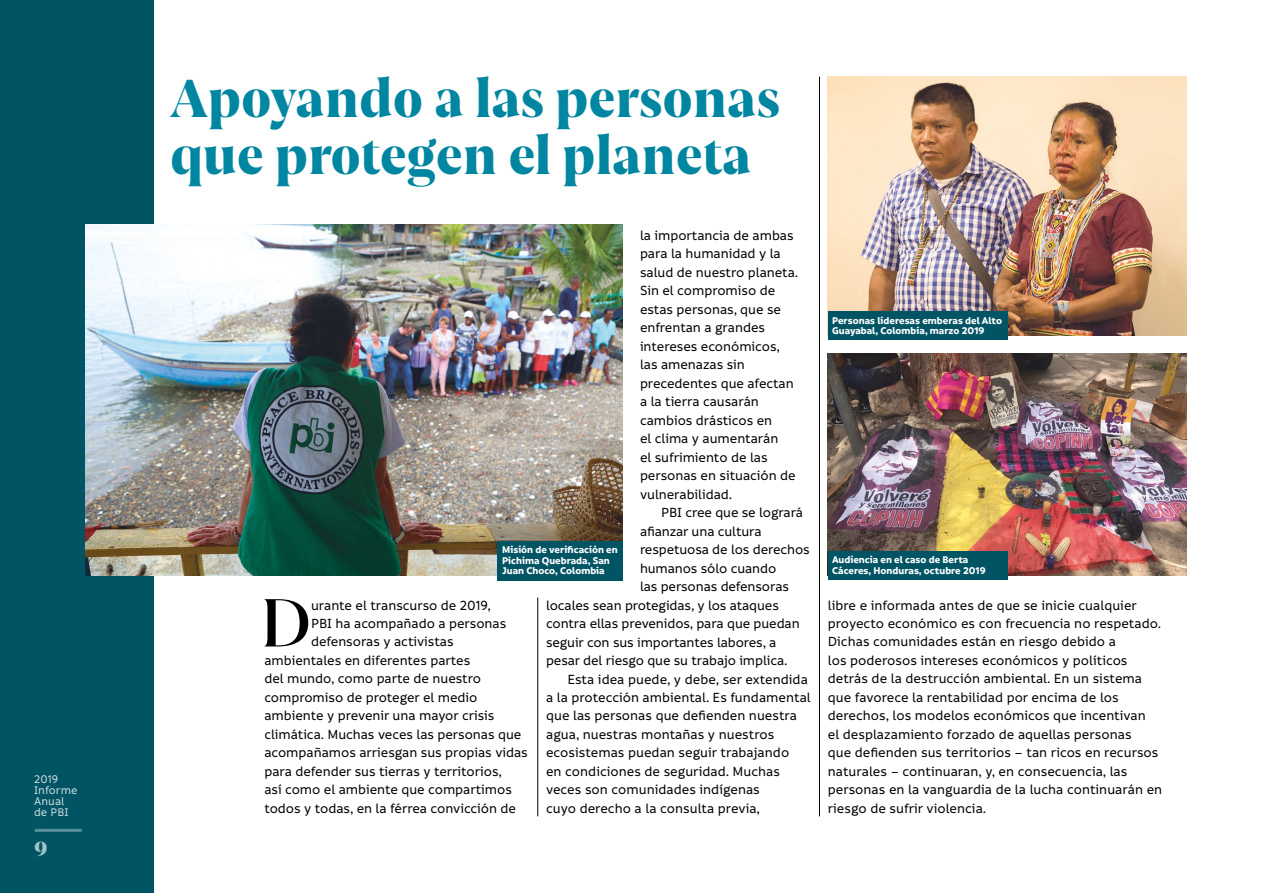
<style>
.page{position:relative;width:1263px;height:893px;background:#fff}
.page>*{position:absolute;margin:0;border:0;box-sizing:border-box;transform-origin:0 0}
.t1{font:600 65.25px "Joane";color:#000}
.t2{font:900 51px/57px "Joane";letter-spacing:.01em;color:#0086a1;scale:.95 1}
.t3{font:900 19.5px "Joane";color:#fff}
.t4{font:500 14.25px/18.5px "Informative";letter-spacing:-.005em;color:#000}
.t5{font:500 12px/11.2px "Informative";letter-spacing:.01em;color:#fff}
.t6{font:700 10.5px/10.5px "Informative";color:#fff}
</style>
<div class="page">
<div style="left:0;top:0;width:153px;height:893px;background:#005464"></div>
<img style="left:827px;top:77px;width:359px;height:258px">
<img style="left:86px;top:224px;width:537px;height:351px">
<hr style="left:819px;top:77px;width:1px;height:739px;background:#000">
<hr style="left:537px;top:597px;width:1px;height:219px;background:#000">
<div style="left:498px;top:541px;width:125px;height:39px;background:#005464"></div>
<div style="left:828px;top:312px;width:179px;height:28px;background:#005464"></div>
<img style="left:828px;top:354px;width:358px;height:221px">
<div style="left:828px;top:551px;width:179px;height:29px;background:#005464"></div>
<hr style="left:35px;top:829px;width:47px;height:3px;background:#fff">
<p class="t5" style="left:34px;top:773px;width:45px">2019<br>Informe<br>Anual de PBI</p>
<h3 class="t3" style="left:34px;top:835px;width:15px">9</h3>
<h2 class="t2" style="left:170px;top:68px;width:643px">Apoyando a las personas que protegen el planeta</h2>
<p class="t4" style="left:640px;top:226px;width:160px">la importancia de ambas para la humanidad y la salud de nuestro planeta.<br>Sin el compromiso de estas personas, que se enfrentan a grandes intereses económicos, las amenazas sin precedentes que afectan a la tierra causarán cambios drásticos en<br>el clima y aumentarán<br>el sufrimiento de las personas en situación de vulnerabilidad.</p>
<p class="t4" style="left:661px;top:504px;width:143px">PBI cree que se logrará</p>
<p class="t4" style="left:640px;top:522px;width:123px">afianzar una cultura</p>
<p class="t4" style="left:640px;top:541px;width:171px">respetuosa de los derechos</p>
<p class="t4" style="left:640px;top:559px;width:138px">humanos sólo cuando</p>
<p class="t4" style="left:640px;top:578px;width:150px">las personas defensoras</p>
<p class="t4" style="left:546px;top:596px;width:234px">locales sean protegidas, y los ataques</p>
<p class="t4" style="left:546px;top:615px;width:255px">contra ellas prevenidos, para que puedan</p>
<p class="t4" style="left:546px;top:633px;width:232px">seguir con sus importantes labores, a</p>
<p class="t4" style="left:546px;top:652px;width:243px">pesar del riesgo que su trabajo implica.</p>
<p class="t4" style="left:567px;top:670px;width:242px">Esta idea puede, y debe, ser extendida</p>
<p class="t4" style="left:546px;top:688px;width:266px">a la protección ambiental. Es fundamental</p>
<p class="t4" style="left:546px;top:707px;width:253px">que las personas que defienden nuestra</p>
<p class="t4" style="left:546px;top:725px;width:230px">agua, nuestras montañas y nuestros</p>
<p class="t4" style="left:546px;top:744px;width:245px">ecosistemas puedan seguir trabajando</p>
<p class="t4" style="left:546px;top:762px;width:235px">en condiciones de seguridad. Muchas</p>
<p class="t4" style="left:546px;top:781px;width:215px">veces son comunidades indígenas</p>
<p class="t4" style="left:546px;top:799px;width:216px">cuyo derecho a la consulta previa,</p>
<p class="t6" style="left:502px;top:545px;width:117px">Misión de verificación en<br>Pichima Quebrada, San<br>Juan Choco, Colombia</p>
<h1 class="t1" style="left:260px;top:580px;width:53px">D</h1>
<p class="t4" style="left:311px;top:596px;width:181px">urante el transcurso de 2019,</p>
<p class="t4" style="left:311px;top:614px;width:197px">PBI ha acompañado a personas</p>
<p class="t4" style="left:311px;top:633px;width:144px">defensoras y activistas</p>
<p class="t4" style="left:264px;top:651px;width:207px">ambientales en diferentes partes</p>
<p class="t4" style="left:264px;top:670px;width:218px">del mundo, como parte de nuestro</p>
<p class="t4" style="left:264px;top:688px;width:215px">compromiso de proteger el medio</p>
<p class="t4" style="left:264px;top:707px;width:232px">ambiente y prevenir una mayor crisis</p>
<p class="t4" style="left:264px;top:725px;width:259px">climática. Muchas veces las personas que</p>
<p class="t4" style="left:264px;top:744px;width:265px">acompañamos arriesgan sus propias vidas</p>
<p class="t4" style="left:264px;top:762px;width:239px">para defender sus tierras y territorios,</p>
<p class="t4" style="left:264px;top:781px;width:249px">así como el ambiente que compartimos</p>
<p class="t4" style="left:264px;top:799px;width:253px">todos y todas, en la férrea convicción de</p>
<p class="t6" style="left:832px;top:316px;width:172px">Personas líderesas emberas del Alto<br>Guayabal, Colombia, marzo 2019</p>
<p class="t6" style="left:832px;top:555px;width:155px">Audiencia en el caso de Berta<br>Cáceres, Honduras, octubre 2019</p>
<p class="t4" style="left:828px;top:596px;width:336px">libre e informada antes de que se inicie cualquier proyecto económico es con frecuencia no respetado.<br>Dichas comunidades están en riesgo debido a<br>los poderosos intereses económicos y políticos detrás de la destrucción ambiental. En un sistema que favorece la rentabilidad por encima de los derechos, los modelos económicos que incentivan<br>el desplazamiento forzado de aquellas personas<br>que defienden sus territorios – tan ricos en recursos naturales – continuaran, y, en consecuencia, las personas en la vanguardia de la lucha continuarán en riesgo de sufrir violencia.</p>
</div>
